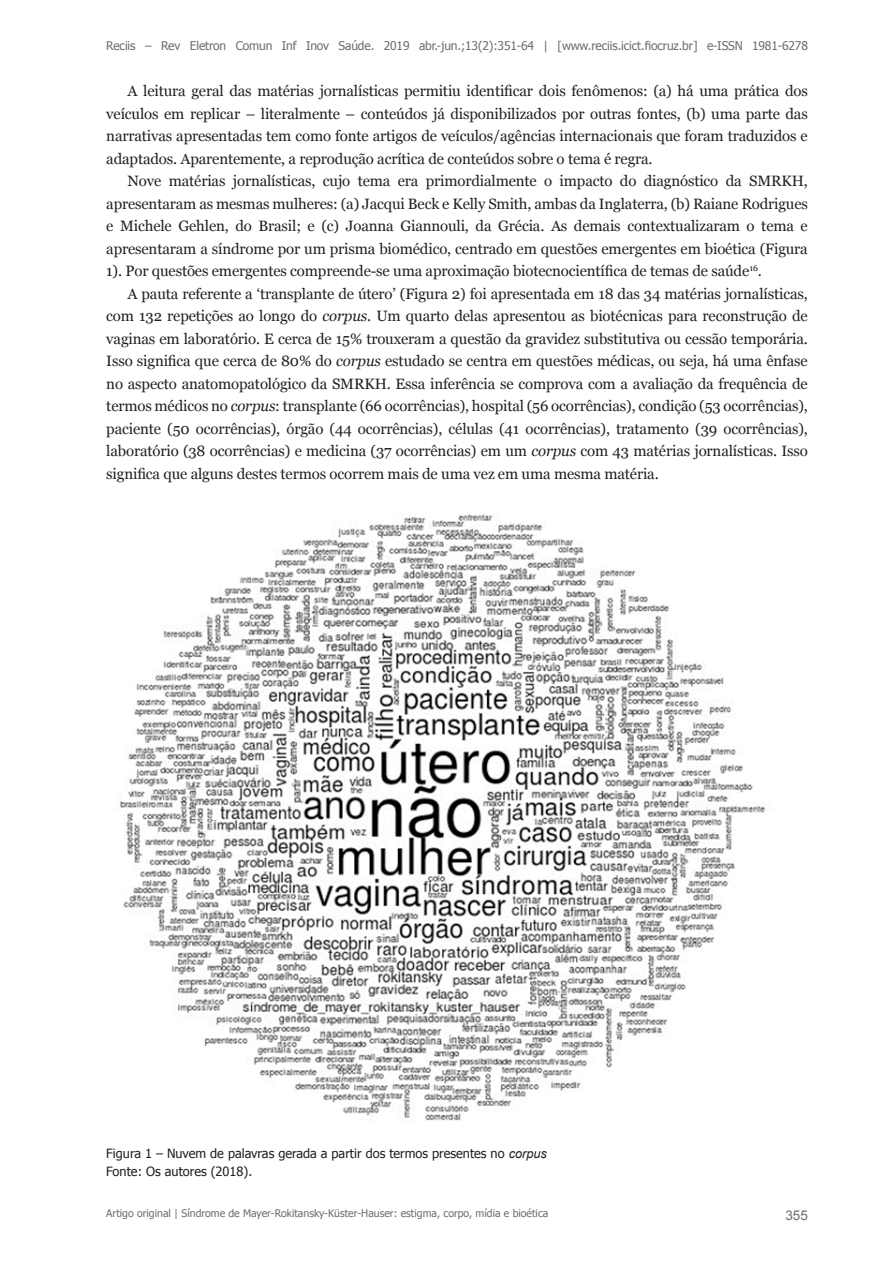
<style>
.page{position:relative;width:893px;height:1263px;background:#fff}
.page>*{position:absolute;margin:0;border:0;box-sizing:border-box;transform-origin:0 0}
.t1{font:15px/22.5px "Georgia";letter-spacing:-.01em;color:#231f20;text-align:justify}
.t2{font:13.5px "Arial";color:#6c6d70}
.t3{font:12.75px/18px "Tahoma";color:#231f20}
.t4{font:12px "Tahoma";letter-spacing:-.01em;color:#6c6d70}
.t5{font:10.5px "Tahoma";color:#6c6d70}
.s1{font-style:italic}
.s2{font-family:"Arial";font-style:italic}
</style>
<div class="page">
<img style="left:115px;top:514px;width:654px;height:608px">
<p class="t4" style="left:106px;top:38px;width:703px">Reciis – Rev Eletron Comun Inf Inov Saúde. 2019 abr.-jun.;13(2):351-64 | [www.reciis.icict.fiocruz.br] e-ISSN 1981-6278</p>
<p class="t1" style="left:106px;top:80px;width:703px;text-indent:21px">A leitura geral das matérias jornalísticas permitiu identificar dois fenômenos: (a) há uma prática dos veículos em replicar – literalmente – conteúdos já disponibilizados por outras fontes, (b) uma parte das narrativas apresentadas tem como fonte artigos de veículos/agências internacionais que foram traduzidos e adaptados. Aparentemente, a reprodução acrítica de conteúdos sobre o tema é regra.</p>
<p class="t1" style="left:106px;top:170px;width:703px;text-indent:21px">Nove matérias jornalísticas, cujo tema era primordialmente o impacto do diagnóstico da SMRKH, apresentaram as mesmas mulheres: (a) Jacqui Beck e Kelly Smith, ambas da Inglaterra, (b) Raiane Rodrigues e Michele Gehlen, do Brasil; e (c) Joanna Giannouli, da Grécia. As demais contextualizaram o tema e apresentaram a síndrome por um prisma biomédico, centrado em questões emergentes em bioética (Figura 1). Por questões emergentes compreende-se uma aproximação biotecnocientífica de temas de saúde<sup>16</sup>.</p>
<p class="t1" style="left:106px;top:283px;width:703px;text-indent:21px">A pauta referente a ‘transplante de útero’ (Figura 2) foi apresentada em 18 das 34 matérias jornalísticas, com 132 repetições ao longo do <span class="s1">corpus</span>. Um quarto delas apresentou as biotécnicas para reconstrução de vaginas em laboratório. E cerca de 15% trouxeram a questão da gravidez substitutiva ou cessão temporária.<br>Isso significa que cerca de 80% do <span class="s1">corpus</span> estudado se centra em questões médicas, ou seja, há uma ênfase no aspecto anatomopatológico da SMRKH. Essa inferência se comprova com a avaliação da frequência de termos médicos no <span class="s1">corpus</span>: transplante (66 ocorrências), hospital (56 ocorrências), condição (53 ocorrências), paciente (50 ocorrências), órgão (44 ocorrências), células (41 ocorrências), tratamento (39 ocorrências), laboratório (38 ocorrências) e medicina (37 ocorrências) em um <span class="s1">corpus</span> com 43 matérias jornalísticas. Isso significa que alguns destes termos ocorrem mais de uma vez em uma mesma matéria.</p>
<p class="t3" style="left:106px;top:1143px;width:442px">Figura 1 – Nuvem de palavras gerada a partir dos termos presentes no <span class="s2">corpus<br></span>Fonte: Os autores (2018).</p>
<p class="t5" style="left:106px;top:1206px;width:444px">Artigo original | Síndrome de Mayer-Rokitansky-Küster-Hauser: estigma, corpo, mídia e bioética</p>
<p class="t2" style="left:785px;top:1206px;width:24px">355</p>
</div>
